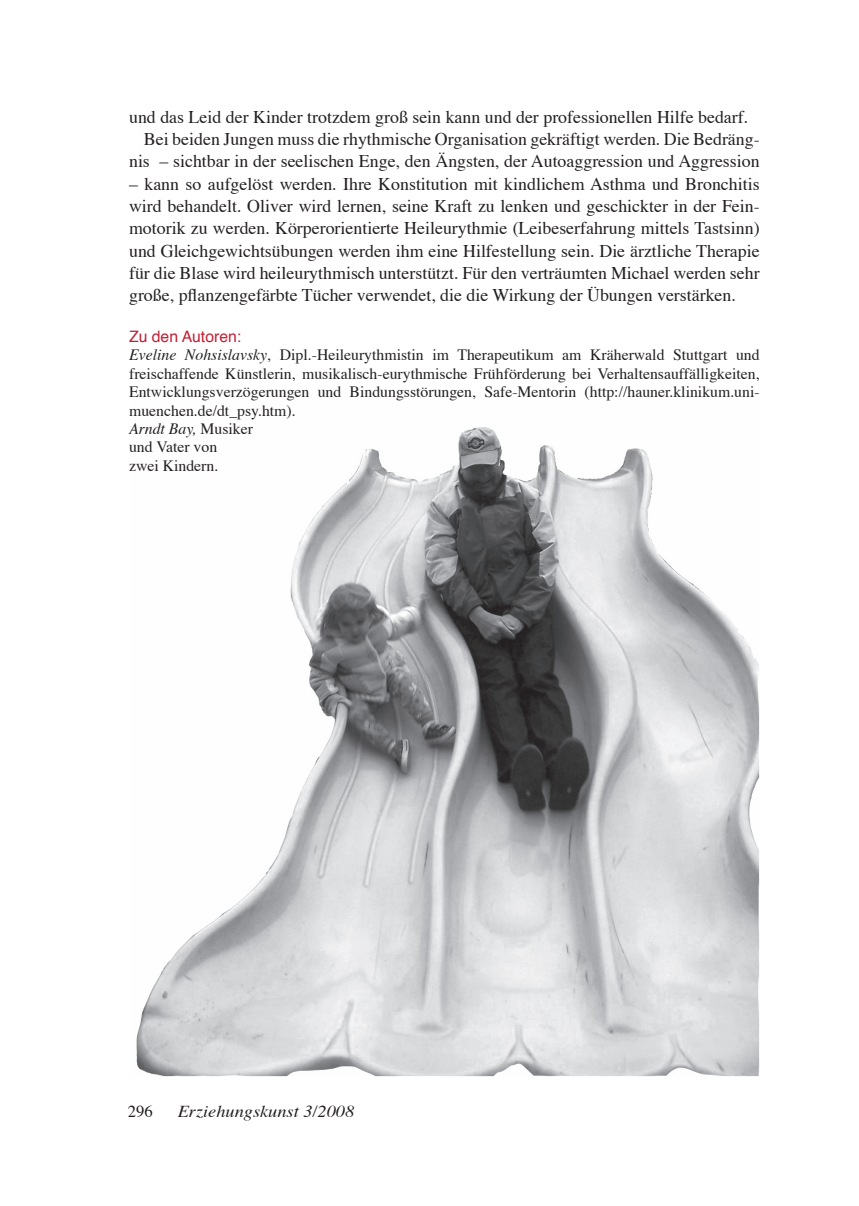
<style>
.page{position:relative;width:859px;height:1206px;background:#fff}
.page>*{position:absolute;margin:0;border:0;box-sizing:border-box;transform-origin:0 0}
.t1{font:17.85px/22.4px "Times";color:#231f20;text-align:justify}
.t2{font:italic 16.62px "Times";color:#231f20;scale:1.1 1}
.t3{font:16.62px "Times";color:#231f20}
.t4{font:15.75px/18.4px "Times";color:#231f20}
.t5{font:15.75px "Helvetica";color:#c21e34}
.s1{font-style:italic}
</style>
<div class="page">
<img style="left:136px;top:427px;width:623px;height:649px">
<p class="t1" style="left:129px;top:104px;width:620px">und das Leid der Kinder trotzdem groß sein kann und der professionellen Hilfe bedarf.</p>
<p class="t1" style="left:144px;top:126px;width:617px">Bei beiden Jungen muss die rhythmische Organisation gekräftigt werden. Die Bedräng-</p>
<p class="t1" style="left:129px;top:148px;width:632px">nis – sichtbar in der seelischen Enge, den Ängsten, der Autoaggression und Aggression</p>
<p class="t1" style="left:129px;top:171px;width:632px">– kann so aufgelöst werden. Ihre Konstitution mit kindlichem Asthma und Bronchitis wird behandelt. Oliver wird lernen, seine Kraft zu lenken und geschickter in der Fein&shy;motorik zu werden. Körperorientierte Heileurythmie (Leibeserfahrung mittels Tastsinn) und Gleichgewichtsübungen werden ihm eine Hilfestellung sein. Die ärztliche Therapie für die Blase wird heileurythmisch unterstützt. Für den verträumten Michael werden sehr große, pflanzengefärbte Tücher verwendet, die die Wirkung der Übungen verstärken.</p>
<p class="t5" style="left:129px;top:323px;width:114px">Zu den Autoren:</p>
<p class="t4" style="left:129px;top:344px;width:632px"><span class="s1">Eveline Nohsislavsky</span>, Dipl.-Heileurythmistin im Therapeutikum am Kräherwald Stuttgart und freischaffende Künstlerin, musikalisch-eurythmische Frühförderung bei Verhaltensauffälligkeiten, Entwicklungsverzögerungen und Bindungsstörungen, Safe-Mentorin (http://hauner.klinikum.uni&shy;muenchen.de/dt_psy.htm).<br><span class="s1">Arndt Bay,</span> Musiker<br>und Vater von<br>zwei Kindern.</p>
<p class="t3" style="left:128px;top:1095px;width:26px">296</p>
<p class="t2" style="left:178px;top:1096px;width:162px">Erziehungskunst 3/2008</p>
</div>
